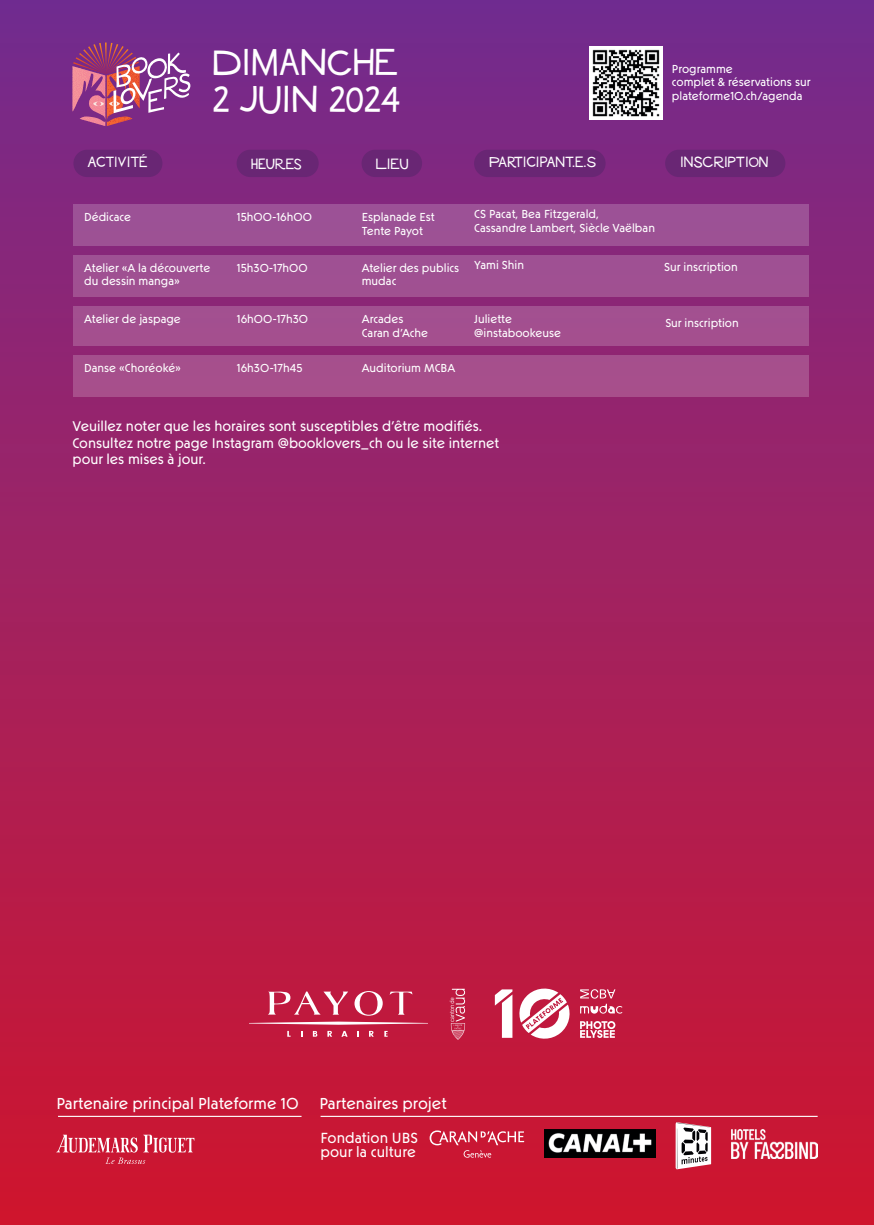
<style>
.page{position:relative;width:874px;height:1225px;background:#fff}
.page>*{position:absolute;margin:0;border:0;box-sizing:border-box;transform-origin:0 0}
.t1{font:45.2px/36.4px "Bassanova";color:#fff}
.t2{font:18px "Bassanova";color:#fff}
.t3{font:15.8px "P10 Prismatext";color:#fff}
.t4{font:14.6px/13.8px "P10 Prismatext";color:#fff}
.t5{font:14px/16.8px "P10 Prismatext";color:#fff}
.t6{font:11.6px/13.8px "P10 Prismatext";color:#fff}
</style>
<div class="page">
<div style="left:0;top:0;width:873px;height:1225px;background:linear-gradient(to bottom,#742c8f,#d0162d)"></div>
<svg style="left:72px;top:43px;width:118px;height:83px;background:#a1528e"></svg>
<div style="left:236px;top:150px;width:82px;height:27px;background:#692674;border-radius:14px"></div>
<div style="left:361px;top:150px;width:61px;height:27px;background:#692674;border-radius:14px"></div>
<div style="left:474px;top:150px;width:131px;height:27px;background:#692674;border-radius:14px"></div>
<div style="left:664px;top:150px;width:121px;height:27px;background:#692674;border-radius:14px"></div>
<div style="left:73px;top:150px;width:89px;height:27px;background:#692674;border-radius:14px"></div>
<div style="left:73px;top:355px;width:735px;height:41px;background:#a64f8c"></div>
<img style="left:589px;top:46px;width:73px;height:74px">
<svg style="left:449px;top:988px;width:16px;height:51px"></svg>
<svg style="left:494px;top:988px;width:77px;height:51px"></svg>
<svg style="left:579px;top:989px;width:43px;height:24px"></svg>
<svg style="left:579px;top:1021px;width:36px;height:17px"></svg>
<svg style="left:354px;top:991px;width:28px;height:24px"></svg>
<svg style="left:267px;top:990px;width:81px;height:24px"></svg>
<svg style="left:389px;top:991px;width:23px;height:23px"></svg>
<svg style="left:287px;top:1031px;width:3px;height:5px"></svg>
<svg style="left:327px;top:1030px;width:5px;height:6px"></svg>
<svg style="left:369px;top:1030px;width:4px;height:6px"></svg>
<svg style="left:341px;top:1031px;width:6px;height:5px"></svg>
<svg style="left:384px;top:1031px;width:3px;height:5px"></svg>
<svg style="left:249px;top:1021px;width:179px;height:3px"></svg>
<svg style="left:313px;top:1031px;width:4px;height:5px"></svg>
<hr style="left:58px;top:1115px;width:243px;height:2px;background:#fff">
<svg style="left:56px;top:1134px;width:138px;height:30px;background:#d3435a"></svg>
<hr style="left:320px;top:1115px;width:497px;height:2px;background:#fff">
<svg style="left:429px;top:1130px;width:95px;height:27px;background:#d13b53"></svg>
<svg style="left:675px;top:1122px;width:35px;height:47px"></svg>
<img style="left:544px;top:1130px;width:111px;height:27px">
<img style="left:730px;top:1130px;width:87px;height:28px">
<div style="left:73px;top:204px;width:735px;height:42px;background:#9c5195"></div>
<div style="left:73px;top:255px;width:735px;height:41px;background:#a05092"></div>
<div style="left:73px;top:306px;width:735px;height:40px;background:#a34f8f"></div>
<h1 class="t1" style="left:213px;top:40px;width:189px">DIMANCHE<br>2 JUIN 2024</h1>
<p class="t6" style="left:671px;top:61px;width:140px">Programme<br>complet &amp; réservations sur plateforme10.ch/agenda</p>
<h2 class="t2" style="left:88px;top:150px;width:61px">ACTIVITÉ</h2>
<h2 class="t2" style="left:251px;top:152px;width:52px">HEURES</h2>
<h2 class="t2" style="left:375px;top:152px;width:34px">LIEU</h2>
<h2 class="t2" style="left:489px;top:150px;width:109px">PARTICIPANT.E.S</h2>
<h2 class="t2" style="left:679px;top:150px;width:90px">INSCRIPTION</h2>
<p class="t6" style="left:84px;top:210px;width:48px">Dédicace</p>
<p class="t6" style="left:237px;top:210px;width:76px">15h00-16h00</p>
<p class="t6" style="left:361px;top:210px;width:74px">Esplanade Est<br>Tente Payot</p>
<p class="t6" style="left:474px;top:207px;width:182px">CS Pacat, Bea Fitzgerald,<br>Cassandre Lambert, Siècle Vaëlban</p>
<p class="t6" style="left:84px;top:260px;width:127px">Atelier «A la découverte du dessin manga»</p>
<p class="t6" style="left:237px;top:260px;width:72px">15h30-17h00</p>
<p class="t6" style="left:361px;top:260px;width:99px">Atelier des publics mudac</p>
<p class="t6" style="left:474px;top:258px;width:51px">Yami Shin</p>
<p class="t6" style="left:664px;top:260px;width:75px">Sur inscription</p>
<p class="t6" style="left:84px;top:312px;width:98px">Atelier de jaspage</p>
<p class="t6" style="left:237px;top:312px;width:73px">16h00-17h30</p>
<p class="t6" style="left:361px;top:312px;width:68px">Arcades<br>Caran d’Ache</p>
<p class="t6" style="left:474px;top:312px;width:88px">Juliette @instabookeuse</p>
<p class="t6" style="left:665px;top:316px;width:75px">Sur inscription</p>
<p class="t6" style="left:84px;top:360px;width:98px">Danse «Choréoké»</p>
<p class="t6" style="left:237px;top:360px;width:67px">16h30-17h45</p>
<p class="t6" style="left:361px;top:360px;width:95px">Auditorium MCBA</p>
<p class="t5" style="left:72px;top:417px;width:428px">Veuillez noter que les horaires sont susceptibles d’être modifiés.<br>Consultez notre page Instagram @booklovers_ch ou le site internet pour les mises à jour.</p>
<h3 class="t3" style="left:56px;top:1094px;width:244px">Partenaire principal Plateforme 10</h3>
<h3 class="t3" style="left:319px;top:1094px;width:129px">Partenaires projet</h3>
<p class="t4" style="left:320px;top:1131px;width:99px">Fondation UBS pour la culture</p>
</div>
